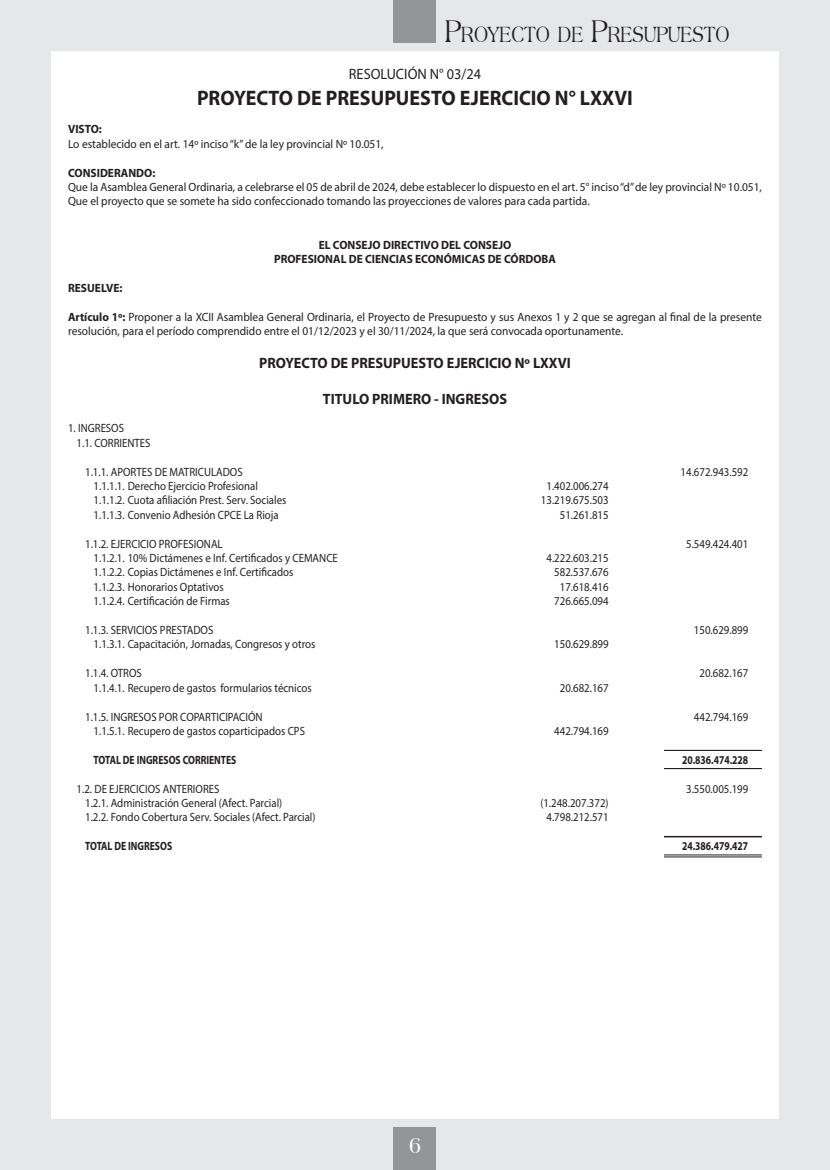
<style>
.page{position:relative;width:830px;height:1170px;background:#fff}
.page>*{position:absolute;margin:0;border:0;box-sizing:border-box;transform-origin:0 0}
.t1{font:700 24px "Americana BT";color:#fff;scale:.75 1}
.t2{font:23.1px "Americana BT";color:#231f20;scale:.75 1}
.t3{font:700 21px "Myriad Pro";color:#231f20;scale:.95 1}
.t4{font:700 15px "Myriad Pro";color:#231f20;scale:.95 1}
.t5{font:15px "Myriad Pro";color:#231f20;scale:.95 1}
.Ejecucion_Texto{font:12px "Myriad Pro";color:#231f20;scale:.9 1}
.Ejecucion_Texto-2{font:12px/14.4px "Myriad Pro";color:#231f20;scale:.95 1}
.Ejecucion_Texto-3{font:700 12px "Myriad Pro";color:#231f20;scale:.95 1}
.Ejecucion_Texto-4{font:700 12px "Myriad Pro";color:#231f20;scale:.8 1}
.Ejecucion_1_2{font:700 12px "Myriad Pro";color:#231f20;scale:.8 1}
.s1{font-size:33px}
.s2{font-weight:700}
</style>
<div class="page">
<div style="left:0;top:0;width:829px;height:1169px;background:#e6e7e9"></div>
<div style="left:393px;top:0;width:43px;height:43px;background:#939598"></div>
<div style="left:393px;top:1127px;width:43px;height:42px;background:#939598"></div>
<div style="left:51px;top:51px;width:727px;height:1067px;background:#fff"></div>
<hr style="left:663px;top:749px;width:98px;height:2px;background:#231f20">
<hr style="left:663px;top:768px;width:98px;height:1px;background:#231f20">
<hr style="left:663px;top:835px;width:98px;height:2px;background:#231f20">
<hr style="left:663px;top:854px;width:98px;height:1px;background:#231f20">
<hr style="left:663px;top:856px;width:98px;height:1px;background:#231f20">
<h2 class="t2" style="left:444px;top:21px;width:381px"><span class="s1">P</span>ROYECTO DE <span class="s1">P</span>RESUPUESTO</h2>
<p class="t5" style="left:349px;top:65px;width:140px">RESOLUCIÓN N° 03/24</p>
<p class="t3" style="left:197px;top:84px;width:460px">PROYECTO DE PRESUPUESTO EJERCICIO N° LXXVI</p>
<p class="Ejecucion_Texto-3" style="left:68px;top:121px;width:37px">VISTO:</p>
<p class="Ejecucion_Texto-2" style="left:68px;top:136px;width:333px">Lo establecido en el art. 14º inciso “k” de la ley provincial Nº 10.051,</p>
<p class="Ejecucion_Texto-3" style="left:68px;top:165px;width:93px">CONSIDERANDO:</p>
<p class="Ejecucion_Texto-2" style="left:68px;top:179px;width:731px">Que la Asamblea General Ordinaria, a celebrarse el 05 de abril de 2024, debe establecer lo dispuesto en el art. 5° inciso “d” de ley provincial Nº 10.051,</p>
<p class="Ejecucion_Texto-2" style="left:68px;top:194px;width:550px">Que el proyecto que se somete ha sido confeccionado tomando las proyecciones de valores para cada partida.</p>
<p class="Ejecucion_Texto-3" style="left:318px;top:237px;width:204px">EL CONSEJO DIRECTIVO DEL CONSEJO</p>
<p class="Ejecucion_Texto-3" style="left:274px;top:251px;width:298px">PROFESIONAL DE CIENCIAS ECONÓMICAS DE CÓRDOBA</p>
<p class="Ejecucion_Texto-3" style="left:68px;top:280px;width:59px">RESUELVE:</p>
<p class="Ejecucion_Texto-2" style="left:68px;top:309px;width:731px"><span class="s2">Artículo 1º:</span> Proponer a la XCII Asamblea General Ordinaria, el Proyecto de Presupuesto y sus Anexos 1 y 2 que se agregan al final de la presente resolución, para el período comprendido entre el 01/12/2023 y el 30/11/2024, la que será convocada oportunamente.</p>
<p class="t4" style="left:259px;top:352px;width:329px">PROYECTO DE PRESUPUESTO EJERCICIO Nº LXXVI</p>
<p class="t4" style="left:323px;top:388px;width:195px">TITULO PRIMERO - INGRESOS</p>
<p class="Ejecucion_Texto" style="left:68px;top:421px;width:64px">1. INGRESOS</p>
<p class="Ejecucion_Texto" style="left:77px;top:435px;width:84px">1.1. CORRIENTES</p>
<p class="Ejecucion_Texto" style="left:85px;top:464px;width:176px">1.1.1. APORTES DE MATRICULADOS</p>
<p class="Ejecucion_Texto" style="left:680px;top:464px;width:77px">14.672.943.592</p>
<p class="Ejecucion_Texto" style="left:94px;top:478px;width:184px">1.1.1.1. Derecho Ejercicio Profesional</p>
<p class="Ejecucion_Texto" style="left:546px;top:478px;width:71px">1.402.006.274</p>
<p class="Ejecucion_Texto" style="left:94px;top:493px;width:215px">1.1.1.2. Cuota afiliación Prest. Serv. Sociales</p>
<p class="Ejecucion_Texto" style="left:540px;top:493px;width:77px">13.219.675.503</p>
<p class="Ejecucion_Texto" style="left:94px;top:507px;width:207px">1.1.1.3. Convenio Adhesión CPCE La Rioja</p>
<p class="Ejecucion_Texto" style="left:559px;top:507px;width:56px">51.261.815</p>
<p class="Ejecucion_Texto" style="left:85px;top:536px;width:154px">1.1.2. EJERCICIO PROFESIONAL</p>
<p class="Ejecucion_Texto" style="left:685px;top:536px;width:71px">5.549.424.401</p>
<p class="Ejecucion_Texto" style="left:94px;top:550px;width:273px">1.1.2.1. 10% Dictámenes e Inf. Certificados y CEMANCE</p>
<p class="Ejecucion_Texto" style="left:546px;top:550px;width:71px">4.222.603.215</p>
<p class="Ejecucion_Texto" style="left:94px;top:565px;width:223px">1.1.2.2. Copias Dictámenes e Inf. Certificados</p>
<p class="Ejecucion_Texto" style="left:554px;top:565px;width:62px">582.537.676</p>
<p class="Ejecucion_Texto" style="left:94px;top:579px;width:146px">1.1.2.3. Honorarios Optativos</p>
<p class="Ejecucion_Texto" style="left:559px;top:579px;width:56px">17.618.416</p>
<p class="Ejecucion_Texto" style="left:94px;top:593px;width:153px">1.1.2.4. Certificación de Firmas</p>
<p class="Ejecucion_Texto" style="left:554px;top:593px;width:62px">726.665.094</p>
<p class="Ejecucion_Texto" style="left:85px;top:622px;width:144px">1.1.3. SERVICIOS PRESTADOS</p>
<p class="Ejecucion_Texto" style="left:693px;top:622px;width:62px">150.629.899</p>
<p class="Ejecucion_Texto" style="left:94px;top:637px;width:248px">1.1.3.1. Capacitación, Jornadas, Congresos y otros</p>
<p class="Ejecucion_Texto" style="left:554px;top:637px;width:62px">150.629.899</p>
<p class="Ejecucion_Texto" style="left:85px;top:665px;width:65px">1.1.4. OTROS</p>
<p class="Ejecucion_Texto" style="left:699px;top:665px;width:56px">20.682.167</p>
<p class="Ejecucion_Texto" style="left:94px;top:680px;width:244px">1.1.4.1. Recupero de gastos formularios técnicos</p>
<p class="Ejecucion_Texto" style="left:559px;top:680px;width:56px">20.682.167</p>
<p class="Ejecucion_Texto" style="left:85px;top:709px;width:199px">1.1.5. INGRESOS POR COPARTICIPACIÓN</p>
<p class="Ejecucion_Texto" style="left:693px;top:709px;width:62px">442.794.169</p>
<p class="Ejecucion_Texto" style="left:94px;top:723px;width:236px">1.1.5.1. Recupero de gastos coparticipados CPS</p>
<p class="Ejecucion_Texto" style="left:554px;top:723px;width:62px">442.794.169</p>
<p class="Ejecucion_Texto-4" style="left:94px;top:751px;width:180px">TOTAL DE INGRESOS CORRIENTES</p>
<p class="Ejecucion_Texto-4" style="left:681px;top:751px;width:84px">20.836.474.228</p>
<p class="Ejecucion_Texto" style="left:77px;top:781px;width:160px">1.2. DE EJERCICIOS ANTERIORES</p>
<p class="Ejecucion_Texto" style="left:685px;top:781px;width:71px">3.550.005.199</p>
<p class="Ejecucion_Texto" style="left:85px;top:795px;width:220px">1.2.1. Administración General (Afect. Parcial)</p>
<p class="Ejecucion_Texto" style="left:540px;top:795px;width:77px">(1.248.207.372)</p>
<p class="Ejecucion_Texto" style="left:85px;top:809px;width:257px">1.2.2. Fondo Cobertura Serv. Sociales (Afect. Parcial)</p>
<p class="Ejecucion_Texto" style="left:546px;top:809px;width:71px">4.798.212.571</p>
<p class="Ejecucion_1_2" style="left:85px;top:838px;width:110px">TOTAL DE INGRESOS</p>
<p class="Ejecucion_1_2" style="left:681px;top:838px;width:84px">24.386.479.427</p>
<h1 class="t1" style="left:409px;top:1130px;width:17px">6</h1>
</div>
